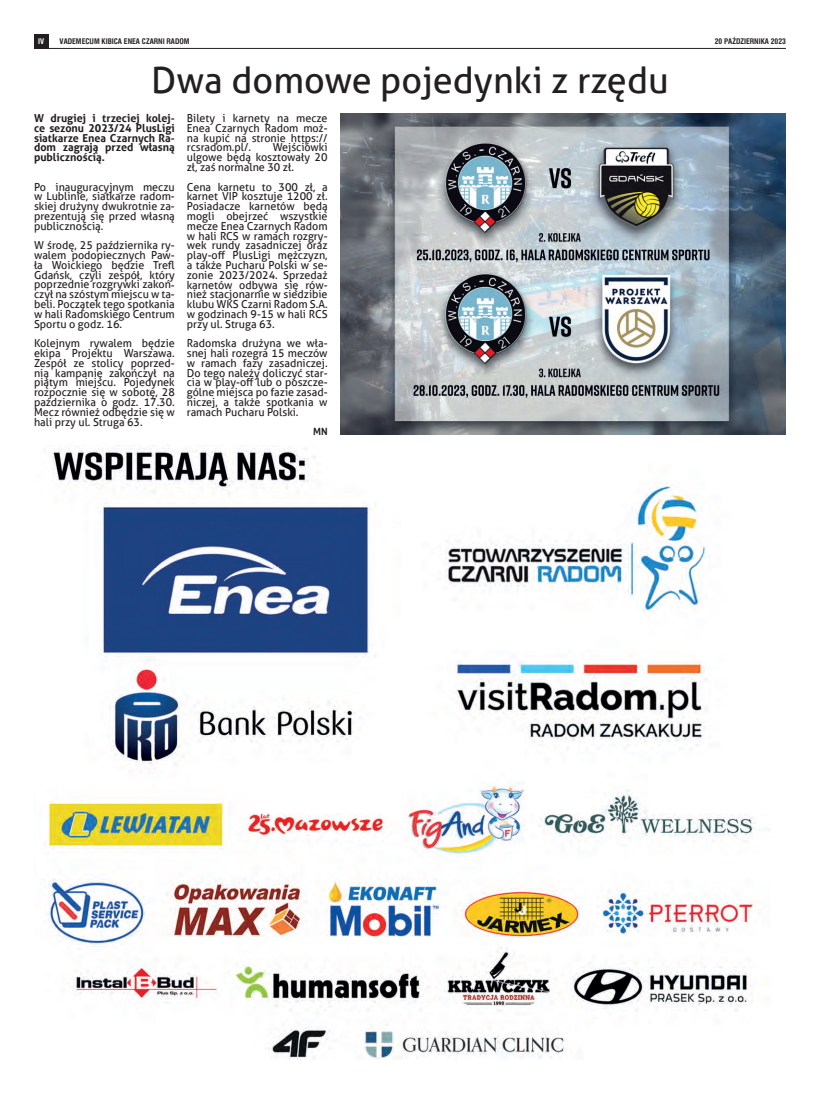
<style>
.page{position:relative;width:820px;height:1106px;background:#fff}
.page>*{position:absolute;margin:0;border:0;box-sizing:border-box;transform-origin:0 0}
.t1{font:36px "Aller";color:#231f20}
.t2{font:11px/9.8px "Aller";color:#231f20;text-align:justify}
.t3{font:700 11px/9.8px "Aller";color:#231f20;text-align:justify}
.t4{font:700 10px "Aller";color:#231f20}
.t5{font:700 7.5px "Swis 721 Cn PL";color:#231f20}
.t6{font:700 7.5px "Swis 721 Cn PL";color:#fff}
</style>
<div class="page">
<hr style="left:34px;top:48px;width:751px;height:1px;background:#231f20">
<div style="left:34px;top:34px;width:14px;height:15px;background:#231f20"></div>
<img style="left:44px;top:445px;width:726px;height:615px">
<img style="left:340px;top:114px;width:445px;height:320px">
<p class="t6" style="left:38px;top:37px;width:8px">IV</p>
<p class="t5" style="left:60px;top:37px;width:131px">VADEMECUM KIBICA ENEA CZARNI RADOM</p>
<p class="t5" style="left:714px;top:37px;width:73px">20 PAŹDZIERNIKA 2023</p>
<h1 class="t1" style="left:151px;top:58px;width:519px">Dwa domowe pojedynki z rzędu</h1>
<p class="t3" style="left:34px;top:113px;width:142px">W drugiej i trzeciej kolej&shy;ce sezonu 2023/24 PlusLigi siatkarze Enea Czarnych Ra&shy;dom zagrają przed własną publicznością.</p>
<p class="t2" style="left:34px;top:182px;width:142px">Po inauguracyjnym meczu w Lublinie, siatkarze radom&shy;skiej drużyny dwukrotnie za&shy;prezentują się przed własną publicznością.</p>
<p class="t2" style="left:34px;top:240px;width:142px">W środę, 25 października ry&shy;walem podopiecznych Paw&shy;ła Woickiego będzie Trefl Gdańsk, czyli zespół, który poprzednie rozgrywki zakoń&shy;czył na szóstym miejscu w ta&shy;beli. Początek tego spotkania w hali Radomskiego Centrum Sportu o godz. 16.</p>
<p class="t2" style="left:34px;top:338px;width:142px">Kolejnym rywalem będzie ekipa Projektu Warszawa.<br>Zespół ze stolicy poprzed&shy;nią kampanię zakończył na piątym miejscu. Pojedynek rozpocznie się w sobotę, 28 października o godz. 17.30.<br>Mecz również odbędzie się w hali przy ul. Struga 63.</p>
<p class="t2" style="left:187px;top:113px;width:142px">Bilety i karnety na mecze Enea Czarnych Radom moż&shy;na kupić na stronie https:// rcsradom.pl/.</p>
<p class="t2" style="left:187px;top:143px;width:142px;text-indent:86px">Wejściówki ulgowe będą kosztowały 20 zł, zaś normalne 30 zł.</p>
<p class="t2" style="left:187px;top:182px;width:142px">Cena karnetu to 300 zł, a karnet VIP kosztuje 1200 zł.<br>Posiadacze karnetów będą mogli obejrzeć wszystkie mecze Enea Czarnych Radom w hali RCS w ramach rozgry&shy;wek rundy zasadniczej oraz play-off PlusLigi mężczyzn, a także Pucharu Polski w se&shy;zonie 2023/2024. Sprzedaż karnetów odbywa się rów&shy;nież stacjonarnie w siedzibie klubu WKS Czarni Radom S.A. w godzinach 9-15 w hali RCS przy ul. Struga 63.</p>
<p class="t2" style="left:187px;top:338px;width:142px">Radomska drużyna we wła&shy;snej hali rozegra 15 meczów w ramach fazy zasadniczej.<br>Do tego należy doliczyć star&shy;cia w play-off lub o poszcze&shy;gólne miejsca po fazie zasad&shy;niczej, a także spotkania w ramach Pucharu Polski.</p>
<p class="t4" style="left:313px;top:425px;width:16px">MN</p>
</div>
